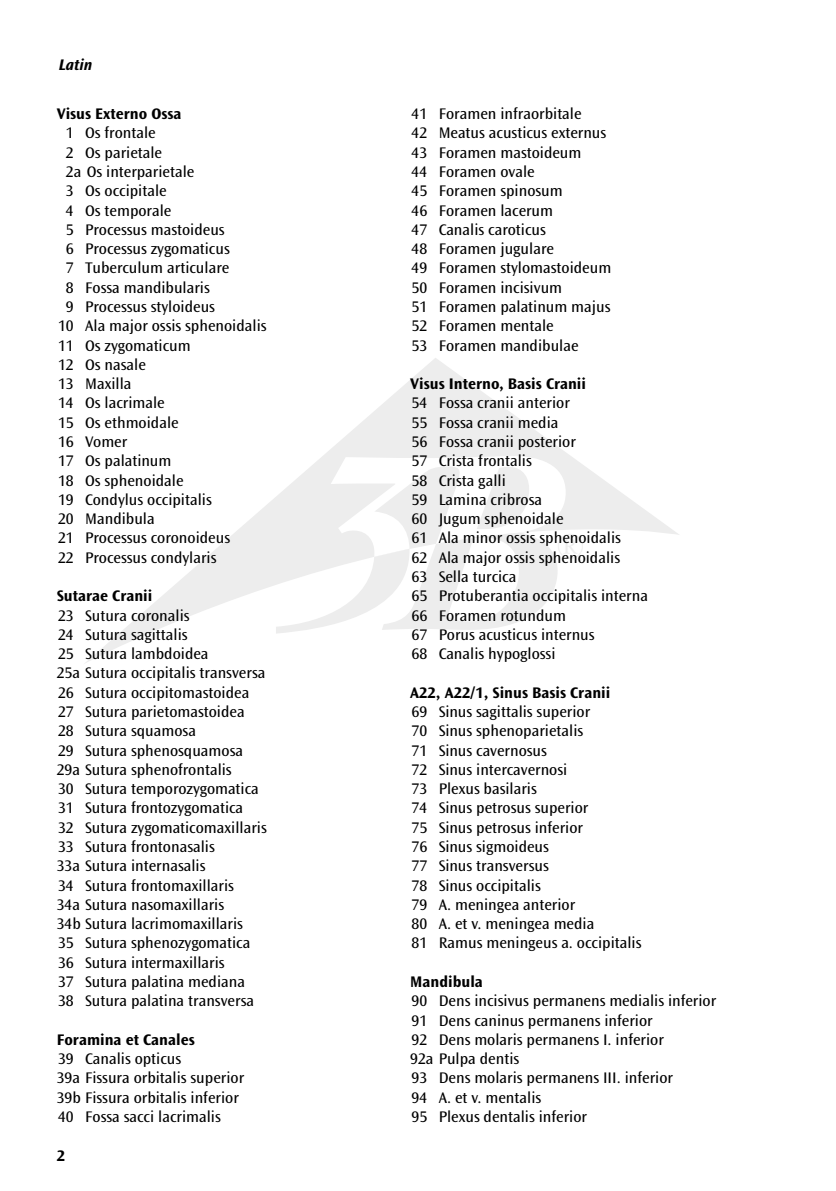
<style>
.page{position:relative;width:836px;height:1191px;background:#fff}
.page>*{position:absolute;margin:0;border:0;box-sizing:border-box;transform-origin:0 0}
.t1{font:36.2px "Perpetua";color:#ededed}
.t2{font:16px/19.2px "Ocean Sans Std";color:#000}
.t3{font:700 16px "Ocean Sans Std";color:#000}
.t4{font:italic 700 16px "Ocean Sans Std";color:#000}
</style>
<div class="page">
<svg style="left:86px;top:358px;width:593px;height:305px"></svg>
<svg style="left:276px;top:456px;width:289px;height:177px"></svg>
<p class="t4" style="left:59px;top:56px;width:35px">Latin</p>
<p class="t3" style="left:57px;top:105px;width:126px">Visus Externo Ossa</p>
<p class="t2" style="left:66px;top:124px;width:91px">1 Os frontale</p>
<p class="t2" style="left:66px;top:143px;width:98px">2 Os parietale</p>
<p class="t2" style="left:66px;top:162px;width:130px">2a Os interparietale</p>
<p class="t2" style="left:66px;top:182px;width:102px">3 Os occipitale</p>
<p class="t2" style="left:66px;top:201px;width:107px">4 Os temporale</p>
<p class="t2" style="left:66px;top:220px;width:160px">5 Processus mastoideus</p>
<p class="t2" style="left:66px;top:239px;width:165px">6 Processus zygomaticus</p>
<p class="t2" style="left:66px;top:259px;width:165px">7 Tuberculum articulare</p>
<p class="t2" style="left:66px;top:278px;width:145px">8 Fossa mandibularis</p>
<p class="t2" style="left:66px;top:297px;width:150px">9 Processus styloideus</p>
<p class="t2" style="left:58px;top:316px;width:210px">10 Ala major ossis sphenoidalis</p>
<p class="t2" style="left:58px;top:336px;width:134px">11 Os zygomaticum</p>
<p class="t2" style="left:58px;top:355px;width:89px">12 Os nasale</p>
<p class="t2" style="left:58px;top:374px;width:75px">13 Maxilla</p>
<p class="t2" style="left:58px;top:394px;width:108px">14 Os lacrimale</p>
<p class="t2" style="left:58px;top:413px;width:122px">15 Os ethmoidale</p>
<p class="t2" style="left:58px;top:432px;width:71px">16 Vomer</p>
<p class="t2" style="left:58px;top:451px;width:115px">17 Os palatinum</p>
<p class="t2" style="left:58px;top:471px;width:127px">18 Os sphenoidale</p>
<p class="t2" style="left:58px;top:490px;width:155px">19 Condylus occipitalis</p>
<p class="t2" style="left:58px;top:509px;width:98px">20 Mandibula</p>
<p class="t2" style="left:58px;top:529px;width:173px">21 Processus coronoideus</p>
<p class="t2" style="left:58px;top:548px;width:160px">22 Processus condylaris</p>
<p class="t3" style="left:57px;top:587px;width:97px">Sutarae Cranii</p>
<p class="t2" style="left:57px;top:606px;width:211px">23 Sutura coronalis<br>24 Sutura sagittalis<br>25 Sutura lambdoidea<br>25a Sutura occipitalis transversa<br>26 Sutura occipitomastoidea<br>27 Sutura parietomastoidea<br>28 Sutura squamosa<br>29 Sutura sphenosquamosa<br>29a Sutura sphenofrontalis<br>30 Sutura temporozygomatica<br>31 Sutura frontozygomatica<br>32 Sutura zygomaticomaxillaris<br>33 Sutura frontonasalis<br>33a Sutura internasalis<br>34 Sutura frontomaxillaris<br>34a Sutura nasomaxillaris<br>34b Sutura lacrimomaxillaris<br>35 Sutura sphenozygomatica<br>36 Sutura intermaxillaris<br>37 Sutura palatina mediana<br>38 Sutura palatina transversa</p>
<p class="t3" style="left:57px;top:1030px;width:139px">Foramina et Canales</p>
<p class="t2" style="left:57px;top:1049px;width:189px">39 Canalis opticus<br>39a Fissura orbitalis superior<br>39b Fissura orbitalis inferior<br>40 Fossa sacci lacrimalis</p>
<p class="t3" style="left:57px;top:1146px;width:10px">2</p>
<p class="t2" style="left:411px;top:104px;width:201px">41 Foramen infraorbitale<br>42 Meatus acusticus externus<br>43 Foramen mastoideum<br>44 Foramen ovale<br>45 Foramen spinosum<br>46 Foramen lacerum<br>47 Canalis caroticus<br>48 Foramen jugulare<br>49 Foramen stylomastoideum<br>50 Foramen incisivum<br>51 Foramen palatinum majus<br>52 Foramen mentale<br>53 Foramen mandibulae</p>
<p class="t3" style="left:410px;top:375px;width:177px">Visus Interno, Basis Cranii</p>
<p class="t2" style="left:411px;top:394px;width:238px">54 Fossa cranii anterior<br>55 Fossa cranii media<br>56 Fossa cranii posterior<br>57 Crista frontalis<br>58 Crista galli<br>59 Lamina cribrosa<br>60 Jugum sphenoidale<br>61 Ala minor ossis sphenoidalis<br>62 Ala major ossis sphenoidalis<br>63 Sella turcica<br>65 Protuberantia occipitalis interna<br>66 Foramen rotundum<br>67 Porus acusticus internus<br>68 Canalis hypoglossi</p>
<p class="t3" style="left:410px;top:683px;width:201px">A22, A22/1, Sinus Basis Cranii</p>
<p class="t2" style="left:411px;top:702px;width:231px">69 Sinus sagittalis superior<br>70 Sinus sphenoparietalis<br>71 Sinus cavernosus<br>72 Sinus intercavernosi<br>73 Plexus basilaris<br>74 Sinus petrosus superior<br>75 Sinus petrosus inferior<br>76 Sinus sigmoideus<br>77 Sinus transversus<br>78 Sinus occipitalis<br>79 A. meningea anterior<br>80 A. et v. meningea media<br>81 Ramus meningeus a. occipitalis</p>
<p class="t3" style="left:410px;top:972px;width:74px">Mandibula</p>
<p class="t2" style="left:410px;top:991px;width:307px">90 Dens incisivus permanens medialis inferior<br>91 Dens caninus permanens inferior<br>92 Dens molaris permanens I. inferior<br>92a Pulpa dentis<br>93 Dens molaris permanens III. inferior<br>94 A. et v. mentalis<br>95 Plexus dentalis inferior</p>
<h1 class="t1" style="left:556px;top:529px;width:29px">®</h1>
</div>
